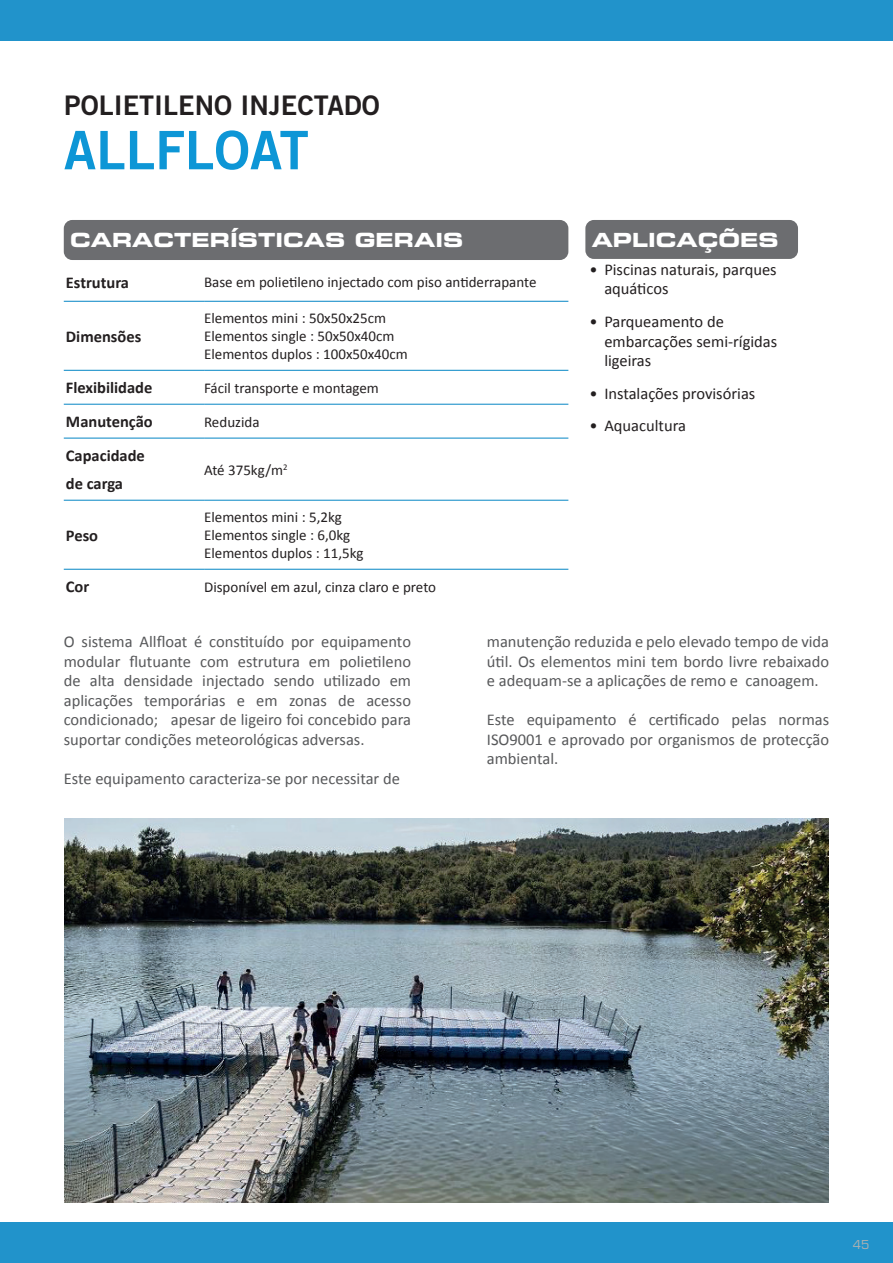
<style>
.page{position:relative;width:893px;height:1263px;background:#fff}
.page>*{position:absolute;margin:0;border:0;box-sizing:border-box;transform-origin:0 0}
.t1{font:53.1px "Trade Gothic LT Std Bd 2";color:#0d96d6}
.t2{font:27px "Trade Gothic LT Std Bd 2";color:#231f20}
.t3{font:19.5px "Eurostile LT Std Bold Ex 2";color:#fff}
.t4{font:16.5px/19.5px "Calibri";color:#57585a;text-align:justify}
.t5{font:16.5px/19.8px "Calibri";color:#231f20}
.t6{font:700 16.5px/28px "Calibri";color:#231f20}
.t7{font:15px/18px "Calibri";color:#231f20}
.t8{font:12px "Eurostile LT Std";color:#adb1b1}
</style>
<div class="page">
<div style="left:0;top:1222px;width:893px;height:41px;background:#2193cb"></div>
<div style="left:0;top:0;width:893px;height:40px;background:#2193cb"></div>
<div style="left:64px;top:220px;width:504px;height:40px;background:#6c6d70;border-radius:9px"></div>
<hr style="left:64px;top:301px;width:140px;height:1px;background:#2193cb">
<hr style="left:204px;top:301px;width:364px;height:1px;background:#2193cb">
<hr style="left:64px;top:370px;width:140px;height:1px;background:#2193cb">
<hr style="left:204px;top:370px;width:364px;height:1px;background:#2193cb">
<hr style="left:64px;top:404px;width:140px;height:1px;background:#2193cb">
<hr style="left:204px;top:404px;width:364px;height:1px;background:#2193cb">
<hr style="left:64px;top:438px;width:140px;height:1px;background:#2193cb">
<hr style="left:204px;top:438px;width:364px;height:1px;background:#2193cb">
<hr style="left:64px;top:500px;width:140px;height:1px;background:#2193cb">
<hr style="left:204px;top:500px;width:364px;height:1px;background:#2193cb">
<hr style="left:64px;top:569px;width:140px;height:1px;background:#2193cb">
<hr style="left:204px;top:569px;width:364px;height:1px;background:#2193cb">
<div style="left:585px;top:220px;width:213px;height:39px;background:#6c6d70;border-radius:9px"></div>
<img style="left:65px;top:818px;width:763px;height:385px">
<h2 class="t2" style="left:64px;top:89px;width:317px">POLIETILENO INJECTADO</h2>
<h1 class="t1" style="left:64px;top:117px;width:247px">ALLFLOAT</h1>
<p class="t3" style="left:70px;top:227px;width:395px">CARACTERÍSTICAS GERAIS</p>
<p class="t6" style="left:66px;top:268px;width:65px">Estrutura</p>
<p class="t7" style="left:204px;top:273px;width:334px">Base em polietileno injectado com piso antiderrapante</p>
<p class="t6" style="left:66px;top:322px;width:77px">Dimensões</p>
<p class="t7" style="left:204px;top:309px;width:205px">Elementos mini : 50x50x25cm<br>Elementos single : 50x50x40cm<br>Elementos duplos : 100x50x40cm</p>
<p class="t6" style="left:66px;top:374px;width:88px">Flexibilidade</p>
<p class="t7" style="left:204px;top:379px;width:176px">Fácil transporte e montagem</p>
<p class="t6" style="left:66px;top:408px;width:88px">Manutenção</p>
<p class="t7" style="left:204px;top:413px;width:57px">Reduzida</p>
<p class="t6" style="left:66px;top:442px;width:81px">Capacidade de carga</p>
<p class="t7" style="left:204px;top:461px;width:85px">Até 375kg/m<sup>2</sup></p>
<p class="t6" style="left:66px;top:521px;width:34px">Peso</p>
<p class="t7" style="left:204px;top:508px;width:161px">Elementos mini : 5,2kg<br>Elementos single : 6,0kg<br>Elementos duplos : 11,5kg</p>
<p class="t6" style="left:66px;top:573px;width:25px">Cor</p>
<p class="t7" style="left:204px;top:578px;width:234px">Disponível em azul, cinza claro e preto</p>
<p class="t3" style="left:592px;top:226px;width:188px">APLICAÇÕES</p>
<p class="t5" style="left:604px;top:260px;width:174px;text-indent:-15px">• Piscinas naturais, parques aquáticos</p>
<p class="t5" style="left:604px;top:311px;width:174px;text-indent:-15px">• Parqueamento de embarcações semi-rígidas ligeiras</p>
<p class="t5" style="left:589px;top:383px;width:167px">• Instalações provisórias</p>
<p class="t5" style="left:589px;top:416px;width:98px">• Aquacultura</p>
<p class="t4" style="left:64px;top:632px;width:349px">O sistema Allfloat é constituído por equipamento modular flutuante com estrutura em polietileno de alta densidade injectado sendo utilizado em aplicações temporárias e em zonas de acesso condicionado; apesar de ligeiro foi concebido para suportar condições meteorológicas adversas.</p>
<p class="t4" style="left:64px;top:769px;width:338px">Este equipamento caracteriza-se por necessitar de</p>
<p class="t4" style="left:487px;top:632px;width:344px">manutenção reduzida e pelo elevado tempo de vida útil. Os elementos mini tem bordo livre rebaixado e adequam-se a aplicações de remo e canoagem.</p>
<p class="t4" style="left:487px;top:710px;width:344px">Este equipamento é certificado pelas normas ISO9001 e aprovado por organismos de protecção ambiental.</p>
<p class="t8" style="left:853px;top:1238px;width:18px">45</p>
</div>
